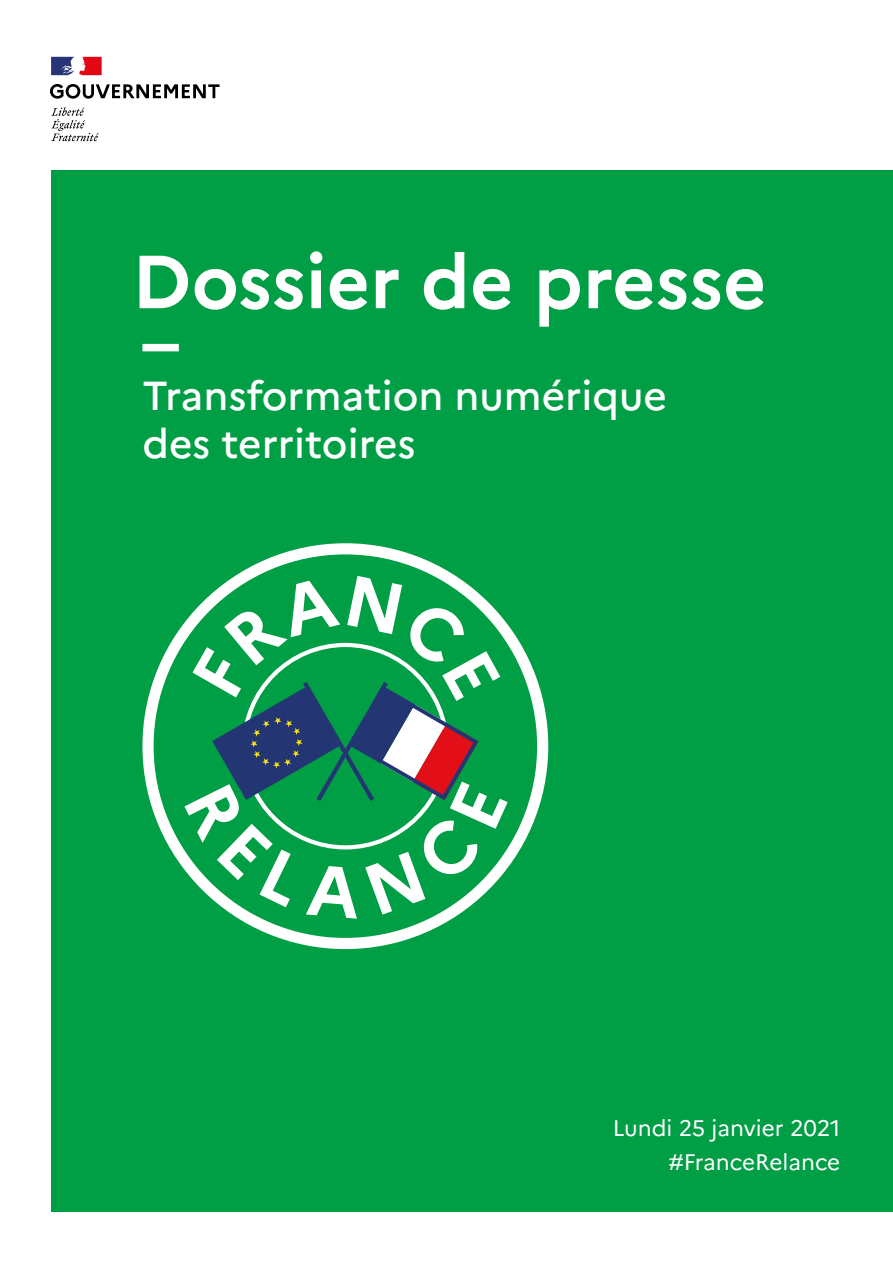
<style>
.page{position:relative;width:893px;height:1263px;background:#fff}
.page>*{position:absolute;margin:0;border:0;box-sizing:border-box;transform-origin:0 0}
.t1{font:700 75px "Marianne";color:#fff}
.t2{font:500 40.5px/48.6px "Marianne";color:#fff}
.t3{font:22.5px "Marianne";color:#fff}
</style>
<div class="page">
<div style="left:51px;top:170px;width:842px;height:1042px;background:#009e45"></div>
<svg style="left:142px;top:543px;width:406px;height:406px"></svg>
<svg style="left:184px;top:576px;width:324px;height:343px"></svg>
<div style="left:142px;top:344px;width:37px;height:7px;background:#fff"></div>
<svg style="left:50px;top:84px;width:170px;height:15px"></svg>
<svg style="left:51px;top:107px;width:48px;height:34px"></svg>
<svg style="left:51px;top:57px;width:51px;height:18px"></svg>
<p class="t1" style="left:132px;top:236px;width:636px">Dossier de presse</p>
<p class="t2" style="left:142px;top:371px;width:526px">Transformation numérique des territoires</p>
<p class="t3" style="left:613px;top:1115px;width:229px">Lundi 25 janvier 2021</p>
<p class="t3" style="left:669px;top:1148px;width:173px">#FranceRelance</p>
</div>
